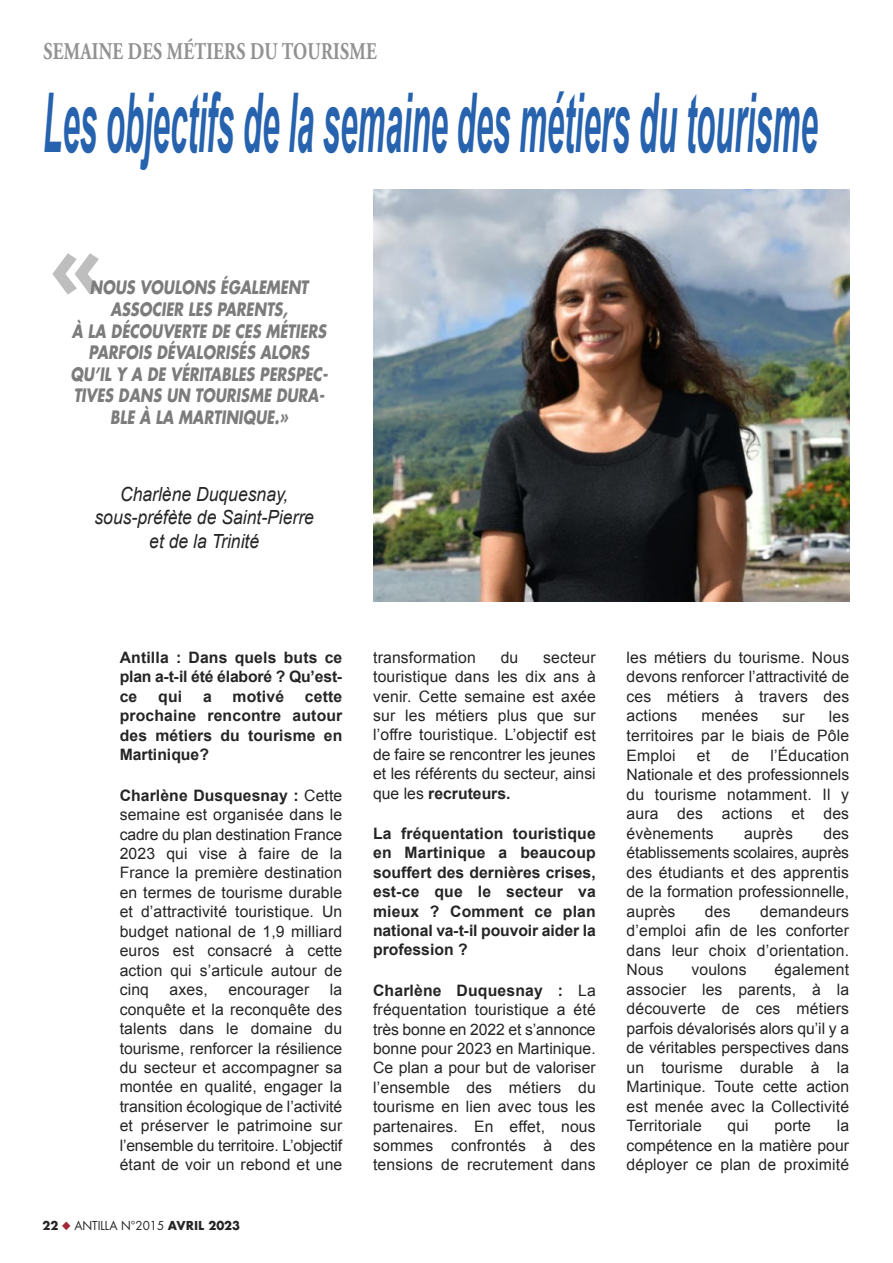
<style>
.page{position:relative;width:893px;height:1263px;background:#fff}
.page>*{position:absolute;margin:0;border:0;box-sizing:border-box;transform-origin:0 0}
.t1{font:700 84px "Futura Std";color:#bebebe;scale:1.06 1}
.t2{font:italic 700 82.5px "Arial";color:#2662ad;scale:.38 1}
.t3{font:700 24px "Adobe Garamond Pro";letter-spacing:.015em;color:#929292;scale:.75 1}
.t4{font:italic 19.5px/23.4px "Arial";color:#262526;text-align:center;scale:.9 1}
.t5{font:italic 700 18px/21.6px "Futura Std";color:#7d7c7d;text-align:center;scale:.79 1}
.t6{font:15.75px/19.5px "Arial";letter-spacing:.01em;color:#262526;text-align:justify}
.t7{font:700 15.75px/19.4px "Arial";letter-spacing:.01em;color:#262526;text-align:justify}
.t8{font:12px "Futura Std";color:#262526}
.s1{font-weight:700}
.s2{font-family:"Futura";font-weight:700}
.s3{color:#a32739}
</style>
<div class="page">
<img style="left:373px;top:190px;width:476px;height:411px">
<h3 class="t3" style="left:44px;top:38px;width:446px">SEMAINE DES MÉTIERS DU TOURISME</h3>
<h2 class="t2" style="left:43px;top:78px;width:2039px">Les objectifs de la semaine des métiers du tourisme</h2>
<h1 class="t1" style="left:50px;top:214px;width:52px">«</h1>
<p class="t5" style="left:70px;top:276px;width:327px">NOUS VOULONS ÉGALEMENT<br>ASSOCIER LES PARENTS,<br>À LA DÉCOUVERTE DE CES MÉTIERS<br>PARFOIS DÉVALORISÉS ALORS<br>QU’IL Y A DE VÉRITABLES PERSPEC-<br>TIVES DANS UN TOURISME DURA-<br>BLE À LA MARTINIQUE.»</p>
<p class="t4" style="left:95px;top:482px;width:245px">Charlène Duquesnay, sous-préfète de Saint-Pierre et de la Trinité</p>
<p class="t7" style="left:120px;top:648px;width:224px">Antilla : Dans quels buts ce plan a-t-il été élaboré ? Qu’est&shy;ce</p>
<p class="t7" style="left:158px;top:687px;width:25px">qui</p>
<p class="t7" style="left:203px;top:687px;width:10px">a</p>
<p class="t7" style="left:233px;top:687px;width:53px">motivé</p>
<p class="t7" style="left:120px;top:687px;width:224px;text-indent:185px">cette prochaine rencontre autour des métiers du tourisme en Martinique?</p>
<p class="t6" style="left:120px;top:785px;width:224px"><span class="s1">Charlène Dusquesnay :</span> Cette semaine est organisée dans le cadre du plan destination France 2023 qui vise à faire de la France la première destination en termes de tourisme durable et d’attractivité touristique. Un budget national de 1,9 milliard euros est consacré à cette action qui s’articule autour de cinq</p>
<p class="t6" style="left:120px;top:980px;width:224px;text-indent:210px">la conquête et la reconquête des talents dans le domaine du tourisme, renforcer la résilience du secteur et accompagner sa montée en qualité, engager la transition écologique de l’activité et préserver le patrimoine sur l’ensemble du territoire. L’objectif étant de voir un rebond et une</p>
<p class="t6" style="left:170px;top:980px;width:40px">axes,</p>
<p class="t6" style="left:228px;top:980px;width:83px">encourager</p>
<p class="t8" style="left:42px;top:1220px;width:199px"><span class="s2">22</span> <span class="s3">◆</span> ANTILLA N°2015 <span class="s2">AVRIL 2023</span></p>
<p class="t6" style="left:373px;top:648px;width:104px">transformation</p>
<p class="t6" style="left:501px;top:648px;width:19px">du</p>
<p class="t6" style="left:373px;top:648px;width:224px;text-indent:170px">secteur touristique dans les dix ans à venir. Cette semaine est axée sur les métiers plus que sur l’offre touristique. L’objectif est de faire se rencontrer les jeunes et les référents du secteur, ainsi que les <span class="s1">recruteurs.</span></p>
<p class="t7" style="left:373px;top:824px;width:224px">La fréquentation touristique en Martinique a beaucoup souffert des dernières crises, est-ce que le secteur va mieux ? Comment ce plan national va-t-il pouvoir aider la profession ?</p>
<p class="t6" style="left:373px;top:981px;width:224px"><span class="s1">Charlène Duquesnay :</span> La fréquentation touristique a été très bonne en 2022 et s’annonce bonne pour 2023 en Martinique.<br>Ce plan a pour but de valoriser l’ensemble des métiers du tourisme en lien avec tous les partenaires. En effet, nous sommes confrontés à des tensions de recrutement dans</p>
<p class="t6" style="left:627px;top:648px;width:224px">les métiers du tourisme. Nous devons renforcer l’attractivité de ces métiers à travers des actions</p>
<p class="t6" style="left:701px;top:706px;width:58px">menées</p>
<p class="t6" style="left:782px;top:706px;width:24px">sur</p>
<p class="t6" style="left:627px;top:706px;width:224px;text-indent:202px">les territoires par le biais de Pôle Emploi</p>
<p class="t6" style="left:626px;top:745px;width:224px;text-indent:144px">l’Éducation Nationale et des professionnels du tourisme notamment. Il y aura des actions et des évènements</p>
<p class="t6" style="left:697px;top:745px;width:15px">et</p>
<p class="t6" style="left:731px;top:745px;width:19px">de</p>
<p class="t6" style="left:744px;top:823px;width:50px">auprès</p>
<p class="t6" style="left:626px;top:823px;width:224px;text-indent:197px">des établissements scolaires, auprès des étudiants et des apprentis de la formation professionnelle, auprès</p>
<p class="t6" style="left:705px;top:901px;width:27px">des</p>
<p class="t6" style="left:626px;top:901px;width:224px;text-indent:134px">demandeurs d’emploi afin de les conforter dans leur choix d’orientation.<br>Nous</p>
<p class="t6" style="left:626px;top:960px;width:224px;text-indent:148px">également associer les parents, à la découverte de ces métiers parfois dévalorisés alors qu’il y a de véritables perspectives dans un tourisme durable à la Martinique. Toute cette action est menée avec la Collectivité Territoriale</p>
<p class="t6" style="left:691px;top:960px;width:57px">voulons</p>
<p class="t6" style="left:727px;top:1116px;width:23px">qui</p>
<p class="t6" style="left:774px;top:1116px;width:38px">porte</p>
<p class="t6" style="left:626px;top:1116px;width:224px;text-indent:210px">la compétence en la matière pour déployer ce plan de proximité</p>
</div>
